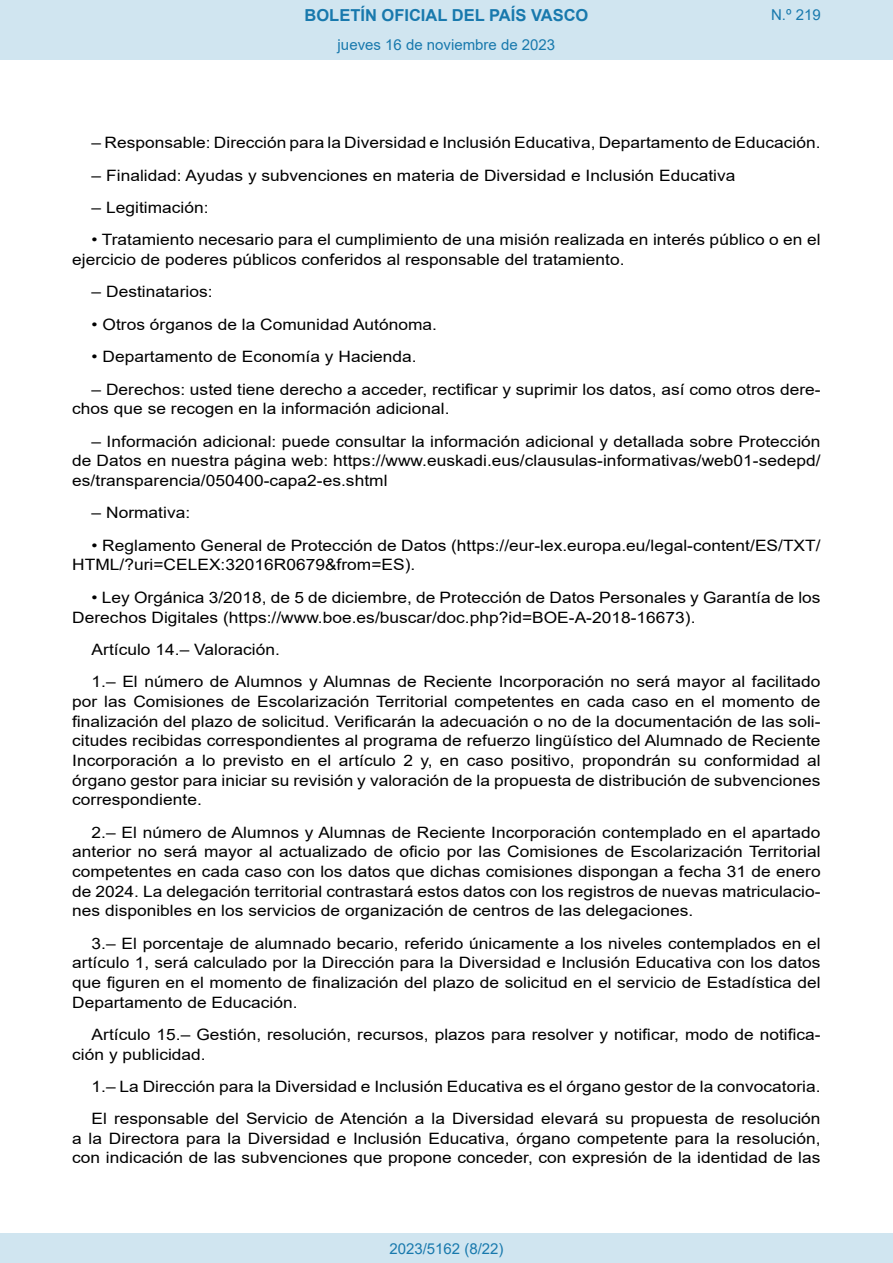
<style>
.page{position:relative;width:893px;height:1263px;background:#fff}
.page>*{position:absolute;margin:0;border:0;box-sizing:border-box;transform-origin:0 0}
.t1{font:700 16.5px "Arial";color:#1879ad}
.BOPVDetalle{font:15.6px/19.6px "Arial";color:#000;scale:1.11 1}
.Paginacion_Centro{font:15px "Arial";color:#1879ad}
</style>
<div class="page">
<div style="left:0;top:0;width:893px;height:60px;background:#d0e5f0"></div>
<div style="left:0;top:1233px;width:893px;height:30px;background:#d0e5f0"></div>
<p class="t1" style="left:305px;top:3px;width:285px">BOLETÍN OFICIAL DEL PAÍS VASCO</p>
<p class="Paginacion_Centro" style="left:338px;top:35px;width:219px">jueves 16 de noviembre de 2023</p>
<p class="Paginacion_Centro" style="left:771px;top:5px;width:51px">N.º 219</p>
<p class="BOPVDetalle" style="left:92px;top:133px;width:658px">– Responsable: Dirección para la Diversidad e Inclusión Educativa, Departamento de Educación.</p>
<p class="BOPVDetalle" style="left:92px;top:165px;width:581px">– Finalidad: Ayudas y subvenciones en materia de Diversidad e Inclusión Educativa</p>
<p class="BOPVDetalle" style="left:92px;top:197px;width:107px">– Legitimación:</p>
<p class="BOPVDetalle" style="left:72px;top:230px;width:676px;text-indent:19px">• Tratamiento necesario para el cumplimiento de una misión realizada en interés público o en el ejercicio de poderes públicos conferidos al responsable del tratamiento.</p>
<p class="BOPVDetalle" style="left:92px;top:282px;width:110px">– Destinatarios:</p>
<p class="BOPVDetalle" style="left:92px;top:314px;width:313px">• Otros órganos de la Comunidad Autónoma.</p>
<p class="BOPVDetalle" style="left:92px;top:347px;width:294px">• Departamento de Economía y Hacienda.</p>
<p class="BOPVDetalle" style="left:72px;top:379px;width:676px;text-indent:19px">– Derechos: usted tiene derecho a acceder, rectificar y suprimir los datos, así como otros dere&shy;chos que se recogen en la información adicional.</p>
<p class="BOPVDetalle" style="left:72px;top:431px;width:676px;text-align:justify;text-indent:19px">– Información adicional: puede consultar la información adicional y detallada sobre Protección de Datos en nuestra página web: https://www.euskadi.eus/clausulas-informativas/web01-sedepd/ es/transparencia/050400-capa2-es.shtml</p>
<p class="BOPVDetalle" style="left:92px;top:503px;width:90px">– Normativa:</p>
<p class="BOPVDetalle" style="left:72px;top:535px;width:676px;text-indent:19px">• Reglamento General de Protección de Datos (https://eur-lex.europa.eu/legal-content/ES/TXT/<br>HTML/?uri=CELEX:32016R0679&amp;from=ES).</p>
<p class="BOPVDetalle" style="left:72px;top:587px;width:676px;text-indent:19px">• Ley Orgánica 3/2018, de 5 de diciembre, de Protección de Datos Personales y Garantía de los<br>Derechos Digitales (https://www.boe.es/buscar/doc.php?id=BOE-A-2018-16673).</p>
<p class="BOPVDetalle" style="left:92px;top:639px;width:171px">Artículo 14.– Valoración.</p>
<p class="BOPVDetalle" style="left:72px;top:672px;width:676px;text-align:justify;text-indent:19px">1.– El número de Alumnos y Alumnas de Reciente Incorporación no será mayor al facilitado por las Comisiones de Escolarización Territorial competentes en cada caso en el momento de finalización del plazo de solicitud. Verificarán la adecuación o no de la documentación de las soli&shy;citudes recibidas correspondientes al programa de refuerzo lingüístico del Alumnado de Reciente Incorporación a lo previsto en el artículo 2 y, en caso positivo, propondrán su conformidad al órgano gestor para iniciar su revisión y valoración de la propuesta de distribución de subvenciones correspondiente.</p>
<p class="BOPVDetalle" style="left:72px;top:822px;width:676px;text-align:justify;text-indent:19px">2.– El número de Alumnos y Alumnas de Reciente Incorporación contemplado en el apartado anterior no será mayor al actualizado de oficio por las Comisiones de Escolarización Territorial competentes en cada caso con los datos que dichas comisiones dispongan a fecha 31 de enero de 2024. La delegación territorial contrastará estos datos con los registros de nuevas matriculacio&shy;nes disponibles en los servicios de organización de centros de las delegaciones.</p>
<p class="BOPVDetalle" style="left:72px;top:933px;width:676px;text-align:justify;text-indent:19px">3.– El porcentaje de alumnado becario, referido únicamente a los niveles contemplados en el artículo 1, será calculado por la Dirección para la Diversidad e Inclusión Educativa con los datos que figuren en el momento de finalización del plazo de solicitud en el servicio de Estadística del Departamento de Educación.</p>
<p class="BOPVDetalle" style="left:72px;top:1025px;width:676px;text-indent:19px">Artículo 15.– Gestión, resolución, recursos, plazos para resolver y notificar, modo de notifica&shy;ción y publicidad.</p>
<p class="BOPVDetalle" style="left:92px;top:1077px;width:658px">1.– La Dirección para la Diversidad e Inclusión Educativa es el órgano gestor de la convocatoria.</p>
<p class="BOPVDetalle" style="left:72px;top:1109px;width:676px;text-align:justify;text-indent:19px">El responsable del Servicio de Atención a la Diversidad elevará su propuesta de resolución a la Directora para la Diversidad e Inclusión Educativa, órgano competente para la resolución, con indicación de las subvenciones que propone conceder, con expresión de la identidad de las</p>
<p class="Paginacion_Centro" style="left:389px;top:1238px;width:116px">2023/5162 (8/22)</p>
</div>
